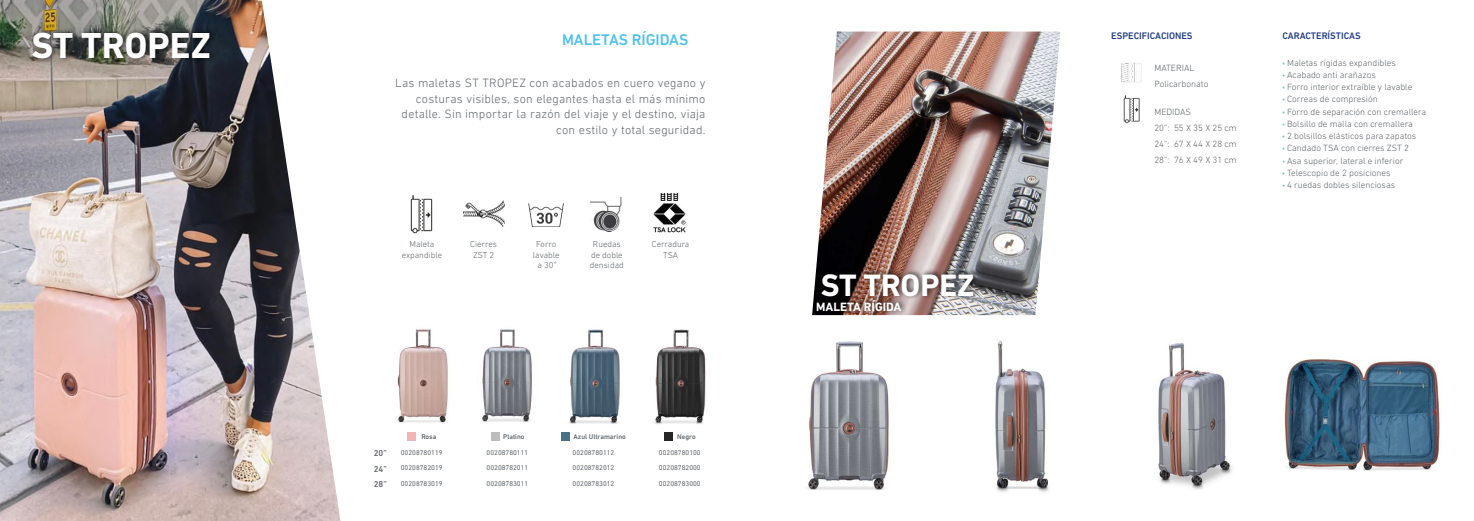
<style>
.page{position:relative;width:1474px;height:521px;background:#fff}
.page>*{position:absolute;margin:0;border:0;box-sizing:border-box;transform-origin:0 0}
.t1{font:700 36.75px "DIN Next LT Pro";color:#fff}
.t2{font:700 31.5px "DIN Next LT Pro";color:#fff}
.t3{font:500 15.75px "DIN Next LT Pro";color:#4dc2ee}
.t4{font:300 12.25px/15.8px "DIN Next LT Pro";letter-spacing:.015em;color:#61666b;text-align:right}
.t5{font:700 12.25px "DIN Next LT Pro";color:#fff}
.t6{font:500 9.62px "DIN Next LT Pro";color:#203c85}
.t7{font:300 9.19px/12.2px "DIN Next LT Pro";color:#61666b}
.t8{font:300 8.75px/10.5px "DIN Next LT Pro";color:#61666b;text-align:center}
.t9{font:500 8.75px/15.8px "DIN Next LT Pro";color:#61666b;text-align:justify}
.t10{font:7px "DIN Next LT Pro";color:#61666b}
.t11{font:500 7px "DIN Next LT Pro";color:#61666b}
.s1{font-weight:400}
.s2{font-weight:900;color:#53c2ed}
</style>
<div class="page">
<img style="left:812px;top:32px;width:248px;height:283px">
<img style="left:995px;top:340px;width:54px;height:152px">
<img style="left:807px;top:341px;width:82px;height:149px">
<div style="left:813px;top:268px;width:166px;height:47px;background:#000;opacity:.7"></div>
<img style="left:1121px;top:63px;width:21px;height:20px">
<img style="left:1123px;top:95px;width:17px;height:29px">
<img style="left:1284px;top:359px;width:156px;height:112px">
<img style="left:1158px;top:343px;width:74px;height:146px">
<img style="left:0;top:0;width:340px;height:521px">
<div style="left:29px;top:27px;width:187px;height:36px;background:#000;opacity:.7"></div>
<img style="left:569px;top:329px;width:51px;height:95px">
<img style="left:655px;top:329px;width:51px;height:95px">
<div style="left:561px;top:432px;width:8px;height:8px;background:#4a7286"></div>
<div style="left:664px;top:432px;width:8px;height:8px;background:#252625"></div>
<img style="left:397px;top:329px;width:51px;height:94px">
<img style="left:482px;top:329px;width:50px;height:93px">
<div style="left:408px;top:432px;width:8px;height:8px;background:#f0b6b5"></div>
<div style="left:491px;top:432px;width:8px;height:8px;background:#bcbcbc"></div>
<img style="left:653px;top:194px;width:33px;height:39px">
<img style="left:410px;top:195px;width:23px;height:39px">
<img style="left:463px;top:200px;width:42px;height:27px">
<img style="left:528px;top:203px;width:36px;height:24px">
<img style="left:590px;top:197px;width:32px;height:34px">
<h1 class="t1" style="left:32px;top:24px;width:181px">ST TROPEZ</h1>
<h3 class="t3" style="left:562px;top:30px;width:128px">MALETAS RÍGIDAS</h3>
<h3 class="t4" style="left:395px;top:75px;width:312px">Las maletas ST TROPEZ con acabados en cuero vegano y costuras visibles, son elegantes hasta el más mínimo detalle. Sin importar la razón del viaje y el destino, viaja con estilo y total seguridad.</h3>
<p class="t8" style="left:402px;top:239px;width:42px">Maleta expandible</p>
<p class="t8" style="left:470px;top:239px;width:28px">Cierres<br>ZST 2</p>
<p class="t8" style="left:533px;top:239px;width:28px">Forro lavable a 30<span class="s1">˚</span></p>
<p class="t8" style="left:590px;top:239px;width:35px">Ruedas de doble densidad</p>
<p class="t8" style="left:652px;top:239px;width:39px">Cerradura<br>TSA</p>
<p class="t9" style="left:374px;top:445px;width:15px">20” 24” 28”</p>
<p class="t11" style="left:421px;top:432px;width:17px">Rosa</p>
<p class="t10" style="left:401px;top:448px;width:43px">00208780119</p>
<p class="t10" style="left:401px;top:464px;width:43px">00208782019</p>
<p class="t10" style="left:401px;top:480px;width:43px">00208783019</p>
<p class="t11" style="left:503px;top:432px;width:23px">Platino</p>
<p class="t10" style="left:486px;top:448px;width:43px">00208780111</p>
<p class="t10" style="left:486px;top:464px;width:43px">00208782011</p>
<p class="t10" style="left:486px;top:480px;width:43px">00208783011</p>
<p class="t11" style="left:573px;top:432px;width:54px">Azul Ultramarino</p>
<p class="t10" style="left:572px;top:448px;width:43px">00208780112</p>
<p class="t10" style="left:572px;top:464px;width:43px">00208782012</p>
<p class="t10" style="left:572px;top:480px;width:43px">00208783012</p>
<p class="t11" style="left:677px;top:432px;width:20px">Negro</p>
<p class="t10" style="left:659px;top:448px;width:43px">00208780100</p>
<p class="t10" style="left:659px;top:464px;width:43px">00208782000</p>
<p class="t10" style="left:659px;top:480px;width:43px">00208783000</p>
<h2 class="t2" style="left:820px;top:267px;width:155px">ST TROPEZ</h2>
<h3 class="t5" style="left:816px;top:299px;width:87px">MALETA RÍGIDA</h3>
<p class="t6" style="left:1111px;top:31px;width:83px">ESPECIFICACIONES</p>
<p class="t7" style="left:1154px;top:60px;width:55px;line-height:15.8px">MATERIAL<br>Policarbonato</p>
<p class="t7" style="left:1154px;top:104px;width:84px;line-height:15.8px">MEDIDAS<br>20”: 55 X 35 X 25 cm<br>24”: 67 X 44 X 28 cm<br>28”: 76 X 49 X 31 cm</p>
<p class="t6" style="left:1282px;top:31px;width:80px">CARACTERÍSTICAS</p>
<p class="t7" style="left:1282px;top:56px;width:145px"><span class="s2">·</span> Maletas rígidas expandibles<br><span class="s2">·</span> Acabado anti arañazos<br><span class="s2">·</span> Forro interior extraíble y lavable<br><span class="s2">·</span> Correas de compresión<br><span class="s2">·</span> Forro de separación con cremallera <span class="s2">·</span> Bolsillo de malla con cremallera<br><span class="s2">·</span> 2 bolsillos elásticos para zapatos<br><span class="s2">·</span> Candado TSA con cierres ZST 2<br><span class="s2">·</span> Asa superior, lateral e inferior<br><span class="s2">·</span> Telescopio de 2 posiciones<br><span class="s2">·</span> 4 ruedas dobles silenciosas</p>
</div>
